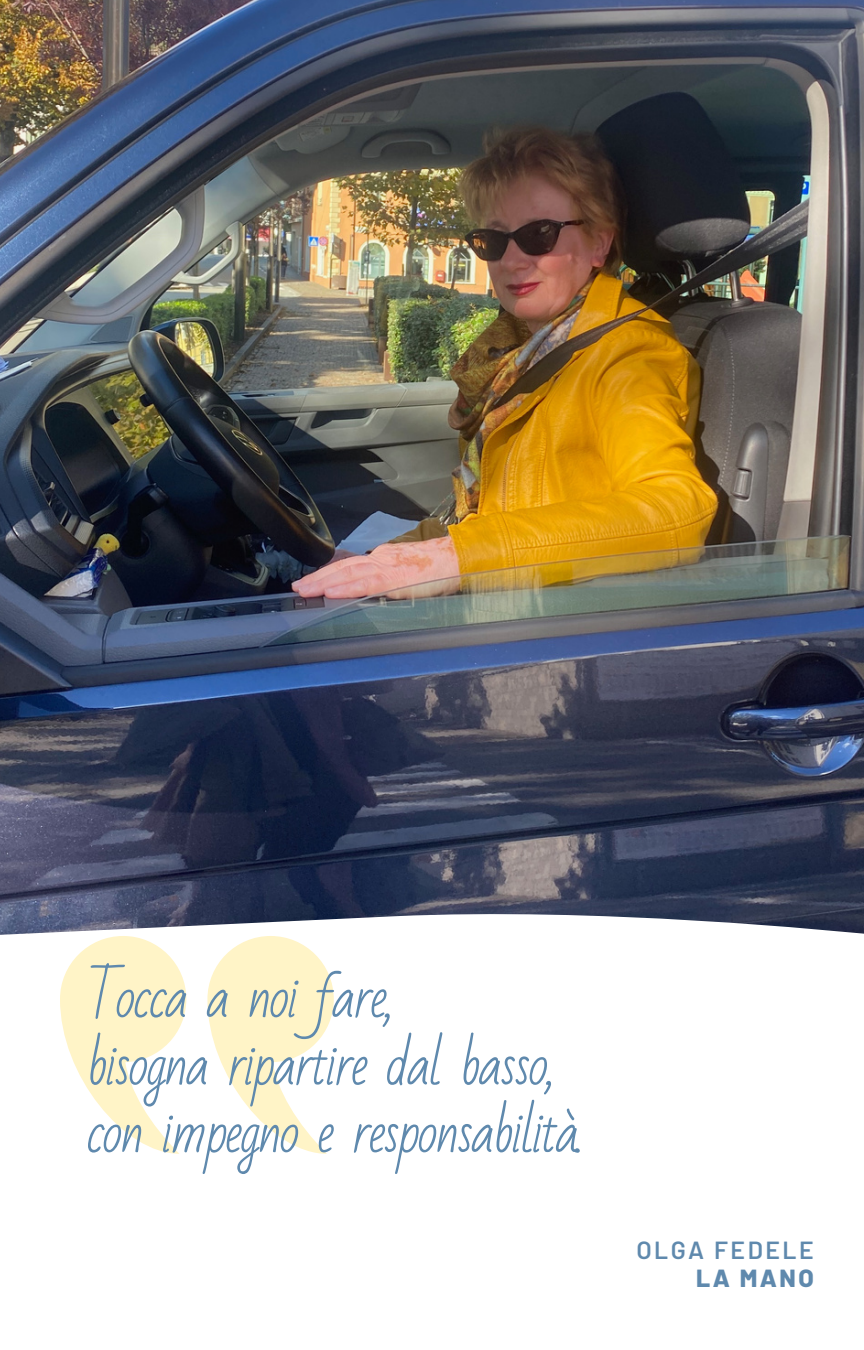
<style>
.page{position:relative;width:864px;height:1350px;background:#fff}
.page>*{position:absolute;margin:0;border:0;box-sizing:border-box;transform-origin:0 0}
.t1{font:54px/67.5px "Bad Script";letter-spacing:-.045em;color:#5f89ad}
.t2{font:600 24.75px "Barlow";letter-spacing:.1em;color:#5f89ad}
.t3{font:800 24.75px "Barlow";letter-spacing:.1em;color:#5f89ad}
</style>
<div class="page">
<img style="left:0;top:0;width:864px;height:907px">
<svg style="left:0;top:907px;width:864px;height:101px"></svg>
<svg style="left:207px;top:936px;width:126px;height:218px"></svg>
<svg style="left:28px;top:936px;width:158px;height:218px"></svg>
<p class="t1" style="left:86px;top:965px;width:499px">Tocca a noi fare,<br>bisogna ripartire dal basso, con impegno e responsabilità.</p>
<p class="t2" style="left:636px;top:1234px;width:179px">OLGA FEDELE</p>
<p class="t3" style="left:696px;top:1262px;width:119px">LA MANO</p>
</div>
